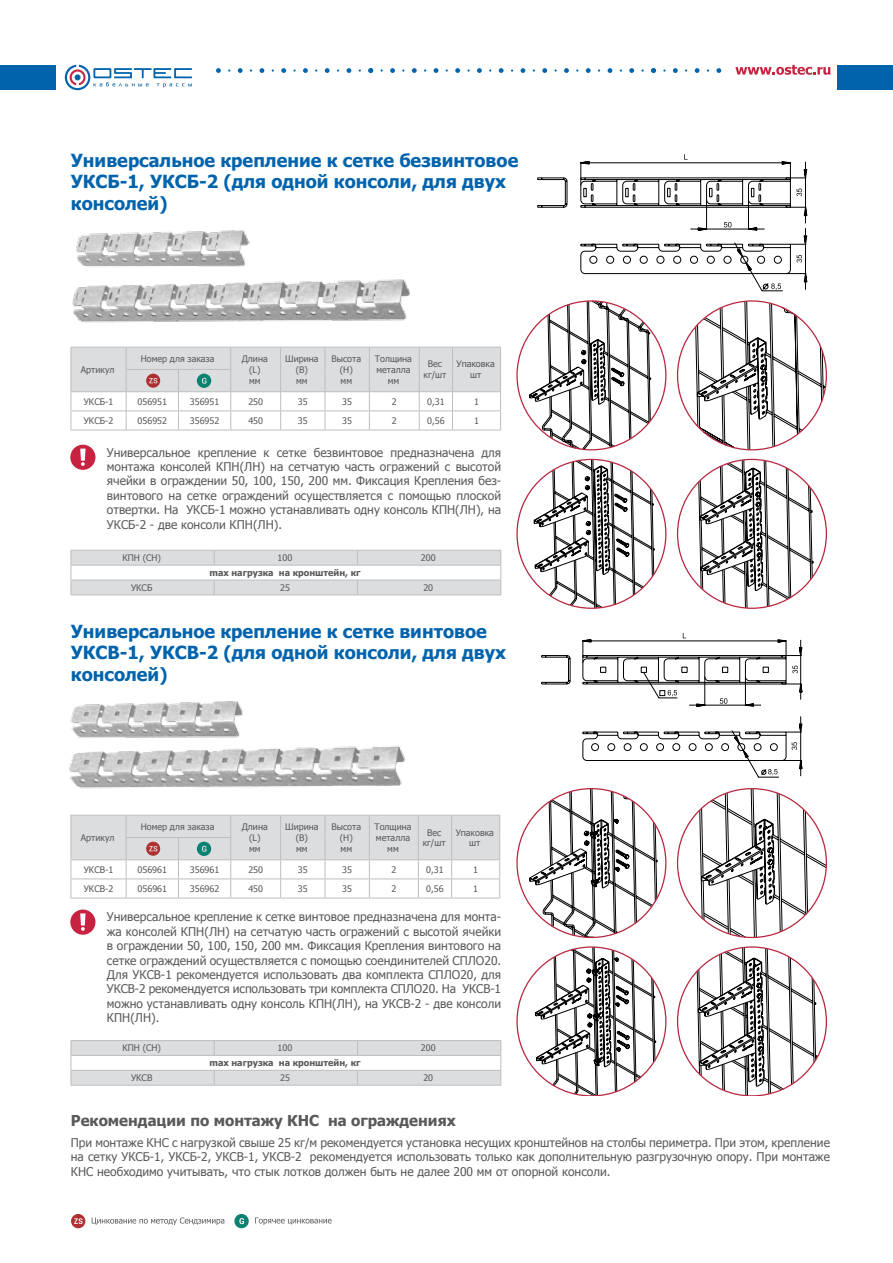
<style>
.page{position:relative;width:893px;height:1263px;background:#fff}
.page>*{position:absolute;margin:0;border:0;box-sizing:border-box;transform-origin:0 0}
.t1{font:700 18px/21.6px "Tahoma";color:#0063ac}
.t2{font:700 15px "Tahoma";color:#58595b}
.t3{font:12px/14.4px "Tahoma";color:#58595b;text-align:justify}
.t4{font:9px/10.8px "Tahoma";color:#58595b;text-align:center}
.t5{font:700 9px "Tahoma";color:#58595b}
</style>
<div class="page">
<svg style="left:65px;top:65px;width:127px;height:25px"></svg>
<svg style="left:347px;top:68px;width:4px;height:5px"></svg>
<svg style="left:303px;top:68px;width:5px;height:5px"></svg>
<svg style="left:281px;top:68px;width:5px;height:5px"></svg>
<svg style="left:325px;top:68px;width:5px;height:5px"></svg>
<svg style="left:412px;top:68px;width:5px;height:5px"></svg>
<svg style="left:434px;top:68px;width:4px;height:5px"></svg>
<svg style="left:368px;top:68px;width:5px;height:5px"></svg>
<svg style="left:390px;top:68px;width:5px;height:5px"></svg>
<svg style="left:499px;top:68px;width:5px;height:5px"></svg>
<svg style="left:455px;top:68px;width:5px;height:5px"></svg>
<svg style="left:477px;top:68px;width:5px;height:5px"></svg>
<svg style="left:238px;top:68px;width:5px;height:5px"></svg>
<svg style="left:216px;top:68px;width:5px;height:5px"></svg>
<svg style="left:260px;top:68px;width:4px;height:5px"></svg>
<svg style="left:629px;top:68px;width:5px;height:5px"></svg>
<svg style="left:586px;top:68px;width:5px;height:5px"></svg>
<svg style="left:564px;top:68px;width:5px;height:5px"></svg>
<svg style="left:608px;top:68px;width:4px;height:5px"></svg>
<svg style="left:695px;top:68px;width:4px;height:5px"></svg>
<svg style="left:716px;top:68px;width:5px;height:5px"></svg>
<svg style="left:651px;top:68px;width:5px;height:5px"></svg>
<svg style="left:673px;top:68px;width:5px;height:5px"></svg>
<svg style="left:521px;top:68px;width:4px;height:5px"></svg>
<svg style="left:542px;top:68px;width:5px;height:5px"></svg>
<div style="left:0;top:65px;width:55px;height:25px;background:#0063ac"></div>
<svg style="left:735px;top:65px;width:95px;height:10px"></svg>
<div style="left:838px;top:65px;width:55px;height:25px;background:#0063ac"></div>
<svg style="left:71px;top:1214px;width:14px;height:14px"></svg>
<svg style="left:92px;top:1217px;width:132px;height:8px"></svg>
<svg style="left:234px;top:1214px;width:15px;height:14px"></svg>
<svg style="left:255px;top:1217px;width:77px;height:8px"></svg>
<hr style="left:71px;top:430px;width:55px;height:1px;background:#bcbec0">
<hr style="left:126px;top:430px;width:52px;height:1px;background:#bcbec0">
<hr style="left:178px;top:430px;width:53px;height:1px;background:#bcbec0">
<hr style="left:231px;top:430px;width:50px;height:1px;background:#bcbec0">
<hr style="left:281px;top:430px;width:44px;height:1px;background:#bcbec0">
<hr style="left:325px;top:430px;width:44px;height:1px;background:#bcbec0">
<hr style="left:369px;top:430px;width:50px;height:1px;background:#bcbec0">
<hr style="left:419px;top:430px;width:33px;height:1px;background:#bcbec0">
<hr style="left:452px;top:430px;width:49px;height:1px;background:#bcbec0">
<svg style="left:70px;top:445px;width:25px;height:25px"></svg>
<svg style="left:71px;top:347px;width:430px;height:83px"></svg>
<svg style="left:71px;top:550px;width:430px;height:44px"></svg>
<hr style="left:71px;top:594px;width:143px;height:1px;background:#bcbec0">
<hr style="left:214px;top:594px;width:144px;height:1px;background:#bcbec0">
<hr style="left:358px;top:594px;width:143px;height:1px;background:#bcbec0">
<svg style="left:70px;top:909px;width:25px;height:26px"></svg>
<svg style="left:71px;top:1040px;width:430px;height:45px"></svg>
<hr style="left:71px;top:1085px;width:143px;height:1px;background:#bcbec0">
<hr style="left:214px;top:1085px;width:144px;height:1px;background:#bcbec0">
<hr style="left:358px;top:1085px;width:143px;height:1px;background:#bcbec0">
<img style="left:76px;top:230px;width:174px;height:37px">
<svg style="left:537px;top:154px;width:270px;height:137px"></svg>
<hr style="left:71px;top:898px;width:55px;height:1px;background:#bcbec0">
<hr style="left:126px;top:898px;width:52px;height:1px;background:#bcbec0">
<hr style="left:178px;top:898px;width:53px;height:1px;background:#bcbec0">
<hr style="left:231px;top:898px;width:50px;height:1px;background:#bcbec0">
<hr style="left:281px;top:898px;width:44px;height:1px;background:#bcbec0">
<hr style="left:325px;top:898px;width:44px;height:1px;background:#bcbec0">
<hr style="left:369px;top:898px;width:49px;height:1px;background:#bcbec0">
<hr style="left:418px;top:898px;width:34px;height:1px;background:#bcbec0">
<hr style="left:452px;top:898px;width:48px;height:1px;background:#bcbec0">
<svg style="left:71px;top:815px;width:429px;height:83px"></svg>
<svg style="left:516px;top:300px;width:311px;height:309px"></svg>
<img style="left:69px;top:745px;width:337px;height:44px">
<svg style="left:541px;top:633px;width:261px;height:145px"></svg>
<svg style="left:516px;top:788px;width:311px;height:307px"></svg>
<img style="left:72px;top:279px;width:338px;height:44px">
<img style="left:70px;top:701px;width:173px;height:37px">
<h1 class="t1" style="left:71px;top:148px;width:449px">Универсальное крепление к сетке безвинтовое<br>УКСБ-1, УКСБ-2 (для одной консоли, для двух консолей)</h1>
<p class="t4" style="left:81px;top:364px;width:35px">Артикул</p>
<p class="t4" style="left:141px;top:353px;width:75px">Номер для заказа</p>
<p class="t4" style="left:242px;top:353px;width:28px">Длина (L)<br>мм</p>
<p class="t4" style="left:285px;top:353px;width:35px">Ширина (В)<br>мм</p>
<p class="t4" style="left:332px;top:353px;width:31px">Высота (Н)<br>мм</p>
<p class="t4" style="left:375px;top:353px;width:39px">Толщина металла мм</p>
<p class="t4" style="left:424px;top:358px;width:24px">Вес кг/шт</p>
<p class="t4" style="left:456px;top:358px;width:40px">Упаковка шт</p>
<p class="t4" style="left:84px;top:396px;width:31px">УКСБ-1</p>
<p class="t4" style="left:138px;top:396px;width:31px">056951</p>
<p class="t4" style="left:190px;top:396px;width:31px">356951</p>
<p class="t4" style="left:248px;top:396px;width:16px">250</p>
<p class="t4" style="left:298px;top:396px;width:11px">35</p>
<p class="t4" style="left:342px;top:396px;width:11px">35</p>
<p class="t4" style="left:392px;top:396px;width:6px">2</p>
<p class="t4" style="left:427px;top:396px;width:19px">0,31</p>
<p class="t4" style="left:474px;top:396px;width:6px">1</p>
<p class="t4" style="left:84px;top:415px;width:31px">УКСБ-2</p>
<p class="t4" style="left:138px;top:415px;width:31px">056952</p>
<p class="t4" style="left:190px;top:415px;width:31px">356952</p>
<p class="t4" style="left:248px;top:415px;width:16px">450</p>
<p class="t4" style="left:298px;top:415px;width:11px">35</p>
<p class="t4" style="left:342px;top:415px;width:11px">35</p>
<p class="t4" style="left:392px;top:415px;width:6px">2</p>
<p class="t4" style="left:427px;top:415px;width:19px">0,56</p>
<p class="t4" style="left:474px;top:415px;width:6px">1</p>
<p class="t3" style="left:107px;top:444px;width:396px">Универсальное крепление к сетке безвинтовое предназначена для монтажа консолей КПН(ЛН) на сетчатую часть огражений с высотой ячейки в ограждении 50, 100, 150, 200 мм. Фиксация Крепления без&shy;винтового на сетке ограждений осуществляется с помощью плоской отвертки. На УКСБ-1 можно устанавливать одну консоль КПН(ЛН), на УКСБ-2 - две консоли КПН(ЛН).</p>
<p class="t4" style="left:122px;top:552px;width:40px">КПН (СН)</p>
<p class="t4" style="left:278px;top:552px;width:16px">100</p>
<p class="t4" style="left:421px;top:552px;width:16px">200</p>
<p class="t5" style="left:209px;top:566px;width:153px">max нагрузка на кронштейн, кг</p>
<p class="t4" style="left:131px;top:582px;width:23px">УКСБ</p>
<p class="t4" style="left:280px;top:582px;width:11px">25</p>
<p class="t4" style="left:423px;top:582px;width:11px">20</p>
<h1 class="t1" style="left:71px;top:619px;width:437px">Универсальное крепление к сетке винтовое<br>УКСВ-1, УКСВ-2 (для одной консоли, для двух консолей)</h1>
<p class="t4" style="left:81px;top:832px;width:35px">Артикул</p>
<p class="t4" style="left:141px;top:821px;width:75px">Номер для заказа</p>
<p class="t4" style="left:242px;top:821px;width:28px">Длина (L)<br>мм</p>
<p class="t4" style="left:285px;top:821px;width:35px">Ширина (В)<br>мм</p>
<p class="t4" style="left:332px;top:821px;width:31px">Высота (Н)<br>мм</p>
<p class="t4" style="left:374px;top:821px;width:39px">Толщина металла мм</p>
<p class="t4" style="left:423px;top:826px;width:24px">Вес кг/шт</p>
<p class="t4" style="left:456px;top:826px;width:40px">Упаковка шт</p>
<p class="t4" style="left:84px;top:864px;width:31px">УКСВ-1</p>
<p class="t4" style="left:138px;top:864px;width:31px">056961</p>
<p class="t4" style="left:190px;top:864px;width:31px">356961</p>
<p class="t4" style="left:248px;top:864px;width:16px">250</p>
<p class="t4" style="left:298px;top:864px;width:11px">35</p>
<p class="t4" style="left:342px;top:864px;width:11px">35</p>
<p class="t4" style="left:391px;top:864px;width:6px">2</p>
<p class="t4" style="left:426px;top:864px;width:19px">0,31</p>
<p class="t4" style="left:473px;top:864px;width:6px">1</p>
<p class="t4" style="left:84px;top:883px;width:31px">УКСВ-2</p>
<p class="t4" style="left:138px;top:883px;width:31px">056961</p>
<p class="t4" style="left:190px;top:883px;width:31px">356962</p>
<p class="t4" style="left:248px;top:883px;width:16px">450</p>
<p class="t4" style="left:298px;top:883px;width:11px">35</p>
<p class="t4" style="left:342px;top:883px;width:11px">35</p>
<p class="t4" style="left:391px;top:883px;width:6px">2</p>
<p class="t4" style="left:426px;top:883px;width:19px">0,56</p>
<p class="t4" style="left:473px;top:883px;width:6px">1</p>
<p class="t3" style="left:107px;top:909px;width:396px">Универсальное крепление к сетке винтовое предназначена для монта&shy;жа консолей КПН(ЛН) на сетчатую часть огражений с высотой ячейки в ограждении 50, 100, 150, 200 мм. Фиксация Крепления винтового на сетке ограждений осуществляется с помощью соендинителей СПЛО20.<br>Для УКСВ-1 рекомендуется использовать два комплекта СПЛО20, для УКСВ-2 рекомендуется использовать три комплекта СПЛО20. На УКСВ-1 можно устанавливать одну консоль КПН(ЛН), на УКСВ-2 - две консоли КПН(ЛН).</p>
<p class="t4" style="left:122px;top:1042px;width:40px">КПН (СН)</p>
<p class="t4" style="left:278px;top:1042px;width:16px">100</p>
<p class="t4" style="left:421px;top:1042px;width:16px">200</p>
<p class="t5" style="left:209px;top:1057px;width:153px">max нагрузка на кронштейн, кг</p>
<p class="t4" style="left:131px;top:1072px;width:23px">УКСВ</p>
<p class="t4" style="left:280px;top:1072px;width:11px">25</p>
<p class="t4" style="left:423px;top:1072px;width:11px">20</p>
<p class="t2" style="left:71px;top:1110px;width:387px">Рекомендации по монтажу КНС на ограждениях</p>
<p class="t3" style="left:71px;top:1134px;width:761px">При монтаже КНС с нагрузкой свыше 25 кг/м рекомендуется установка несущих кронштейнов на столбы периметра. При этом, крепление на сетку УКСБ-1, УКСБ-2, УКСВ-1, УКСВ-2 рекомендуется использовать только как дополнительную разгрузочную опору. При монтаже КНС необходимо учитывать, что стык лотков должен быть не далее 200 мм от опорной консоли.</p>
</div>
